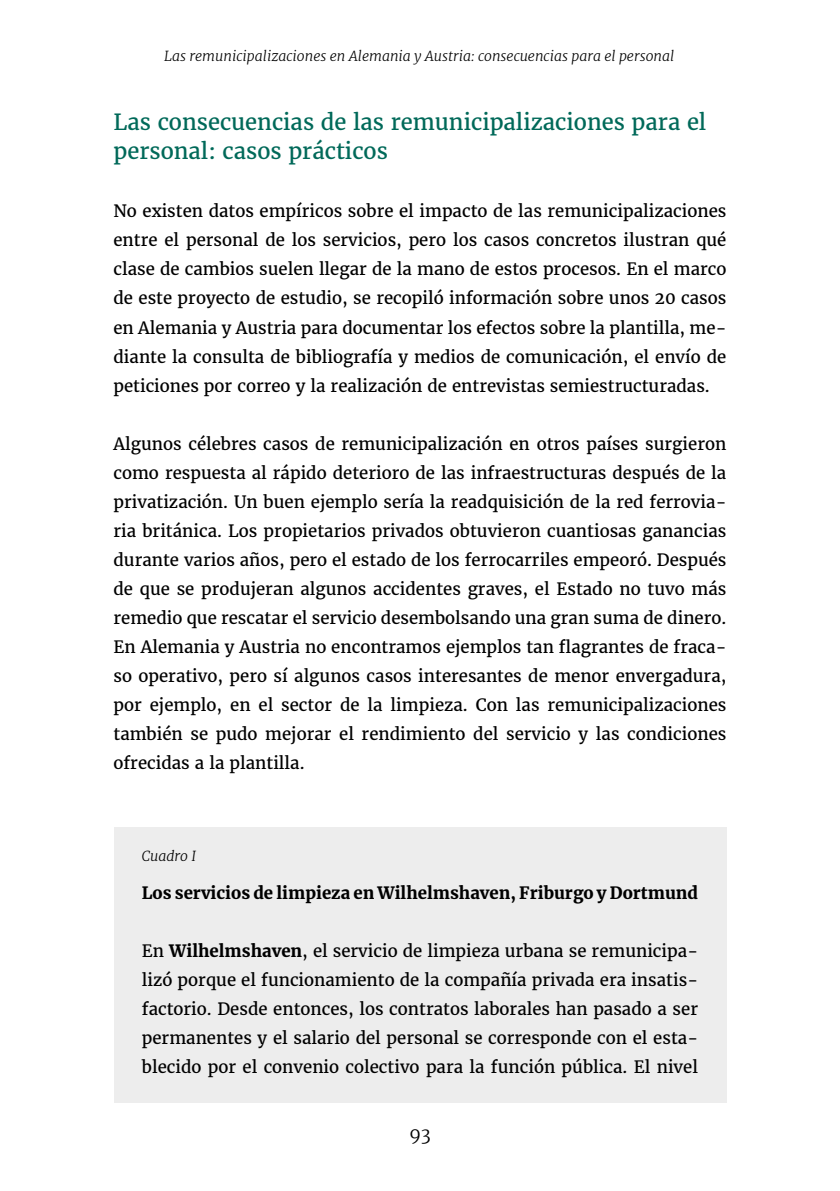
<style>
.page{position:relative;width:840px;height:1191px;background:#fff}
.page>*{position:absolute;margin:0;border:0;box-sizing:border-box;transform-origin:0 0}
.t1{font:22px/29px "Merriweather";color:#006959}
.t2{font:300 18px "Merriweather";color:#000}
.t3{font:16.8px/29px "Merriweather";color:#000;text-align:justify}
.t4{font:700 16.8px "Merriweather";color:#000}
.t5{font:italic 300 14px "Merriweather";color:#000}
.s1{font-weight:700}
</style>
<div class="page">
<div style="left:113px;top:826px;width:613px;height:276px;background:#ededed"></div>
<p class="t5" style="left:164px;top:47px;width:511px">Las remunicipalizaciones en Alemania y Austria: consecuencias para el personal</p>
<h1 class="t1" style="left:113px;top:108px;width:594px">Las consecuencias de las remunicipalizaciones para el personal: casos prácticos</h1>
<p class="t3" style="left:113px;top:197px;width:614px">No existen datos empíricos sobre el impacto de las remunicipalizaciones entre el personal de los servicios, pero los casos concretos ilustran qué clase de cambios suelen llegar de la mano de estos procesos. En el marco de este proyecto de estudio, se recopiló información sobre unos 20 casos en Alemania y Austria para documentar los efectos sobre la plantilla, me&shy;diante la consulta de bibliografía y medios de comunicación, el envío de peticiones por correo y la realización de entrevistas semiestructuradas.</p>
<p class="t3" style="left:113px;top:429px;width:614px">Algunos célebres casos de remunicipalización en otros países surgieron como respuesta al rápido deterioro de las infraestructuras después de la privatización. Un buen ejemplo sería la readquisición de la red ferrovia&shy;ria británica. Los propietarios privados obtuvieron cuantiosas ganancias durante varios años, pero el estado de los ferrocarriles empeoró. Después de que se produjeran algunos accidentes graves, el Estado no tuvo más remedio que rescatar el servicio desembolsando una gran suma de dinero.<br>En Alemania y Austria no encontramos ejemplos tan flagrantes de fraca&shy;so operativo, pero sí algunos casos interesantes de menor envergadura, por ejemplo, en el sector de la limpieza. Con las remunicipalizaciones también se pudo mejorar el rendimiento del servicio y las condiciones ofrecidas a la plantilla.</p>
<p class="t5" style="left:142px;top:846px;width:56px">Cuadro I</p>
<p class="t4" style="left:142px;top:882px;width:557px">Los servicios de limpieza en Wilhelmshaven, Friburgo y Dortmund</p>
<p class="t3" style="left:142px;top:936px;width:557px">En <span class="s1">Wilhelmshaven</span>, el servicio de limpieza urbana se remunicipa&shy;lizó porque el funcionamiento de la compañía privada era insatis&shy;factorio. Desde entonces, los contratos laborales han pasado a ser permanentes y el salario del personal se corresponde con el esta&shy;blecido por el convenio colectivo para la función pública. El nivel</p>
<p class="t2" style="left:409px;top:1123px;width:23px">93</p>
</div>
